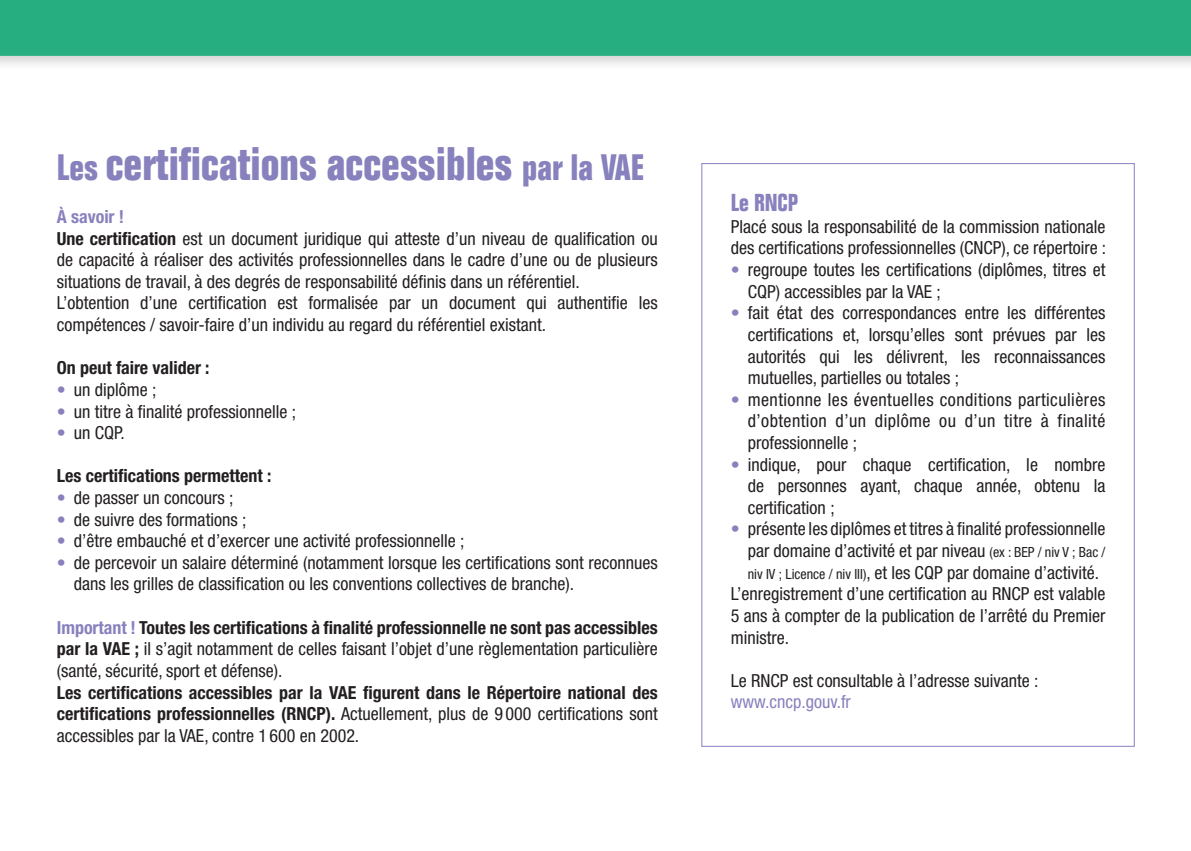
<style>
.page{position:relative;width:1191px;height:851px;background:#fff}
.page>*{position:absolute;margin:0;border:0;box-sizing:border-box;transform-origin:0 0}
.t1{font:700 condensed 46px "Folio";color:#8781bd}
.t2{font:700 condensed 24px "Folio";color:#8781bd}
.t3{font:condensed 18px/21.6px "Helvetica Neue";color:#231f20}
.t4{font:700 condensed 18px/21.6px "Helvetica Neue";color:#231f20;text-align:justify}
.t5{font:condensed 18px "Helvetica Neue";color:#8781bd}
.s1{font-size:36px}
.s2{font-weight:700;color:#8781bd}
.s3{font-weight:700}
.s4{color:#8781bd}
.s5{font-weight:400}
.s6{font-size:14px}
</style>
<div class="page">
<div style="left:0;top:0;width:1191px;height:148px;background:#231f20;opacity:.2"></div>
<div style="left:0;top:0;width:1191px;height:56px;background:#26ae81"></div>
<h1 class="t1" style="left:57px;top:138px;width:589px"><span class="s1">Les</span> certifications accessibles <span class="s1">par la VAE</span></h1>
<p class="t3" style="left:57px;top:206px;width:602px"><span class="s2">À savoir !<br></span><span class="s3">Une certification</span> est un document juridique qui atteste d’un niveau de qualification ou de capacité à réaliser des activités professionnelles dans le cadre d’une ou de plusieurs situations de travail, à des degrés de responsabilité définis dans un référentiel.<br>L’obtention d’une certification est formalisée par un document qui authentifie les compétences / savoir-faire d’un individu au regard du référentiel existant.</p>
<p class="t4" style="left:57px;top:357px;width:154px">On peut faire valider :</p>
<p class="t3" style="left:57px;top:378px;width:101px"><span class="s4">•</span> un diplôme ;</p>
<p class="t3" style="left:57px;top:400px;width:241px"><span class="s4">•</span> un titre à finalité professionnelle ;</p>
<p class="t3" style="left:57px;top:422px;width:70px"><span class="s4">•</span> un CQP.</p>
<p class="t4" style="left:57px;top:465px;width:216px">Les certifications permettent :</p>
<p class="t3" style="left:57px;top:486px;width:178px"><span class="s4">•</span> de passer un concours ;</p>
<p class="t3" style="left:57px;top:508px;width:191px"><span class="s4">•</span> de suivre des formations ;</p>
<p class="t3" style="left:57px;top:530px;width:409px"><span class="s4">•</span> d’être embauché et d’exercer une activité professionnelle ;</p>
<p class="t3" style="left:74px;top:551px;width:585px;text-indent:-17px"><span class="s4">•</span> de percevoir un salaire déterminé (notamment lorsque les certifications sont reconnues dans les grilles de classification ou les conventions collectives de branche).</p>
<p class="t3" style="left:57px;top:616px;width:602px;text-align:justify"><span class="s2">Important !</span> <span class="s3">Toutes les certifications à finalité professionnelle ne sont pas accessibles par la VAE ;</span> il s’agit notamment de celles faisant l’objet d’une règlementation particulière (santé, sécurité, sport et défense).</p>
<p class="t4" style="left:57px;top:681px;width:602px">Les certifications accessibles par la VAE figurent dans le Répertoire national des certifications professionnelles (RNCP). <span class="s5">Actuellement, plus de 9 000 certifications sont accessibles par la VAE, contre 1 600 en 2002.</span></p>
<h2 class="t2" style="left:730px;top:189px;width:69px">Le RNCP</h2>
<p class="t3" style="left:730px;top:215px;width:377px">Placé sous la responsabilité de la commission nationale des certifications professionnelles (CNCP), ce répertoire :</p>
<p class="t3" style="left:747px;top:259px;width:359px;text-indent:-17px"><span class="s4">•</span> regroupe toutes les certifications (diplômes, titres et<br>CQP) accessibles par la VAE ;</p>
<p class="t3" style="left:747px;top:302px;width:359px;text-align:justify;text-indent:-17px"><span class="s4">•</span> fait état des correspondances entre les différentes certifications et, lorsqu’elles sont prévues par les autorités qui les délivrent, les reconnaissances mutuelles, partielles ou totales ;</p>
<p class="t3" style="left:747px;top:388px;width:359px;text-align:justify;text-indent:-17px"><span class="s4">•</span> mentionne les éventuelles conditions particulières d’obtention d’un diplôme ou d’un titre à finalité professionnelle ;</p>
<p class="t3" style="left:747px;top:453px;width:359px;text-align:justify;text-indent:-17px"><span class="s4">•</span> indique, pour chaque certification, le nombre de personnes ayant, chaque année, obtenu la certification ;</p>
<p class="t3" style="left:730px;top:518px;width:376px"><span class="s4">•</span> présente les diplômes et titres à finalité professionnelle</p>
<p class="t3" style="left:747px;top:539px;width:359px">par domaine d’activité et par niveau <span class="s6">(ex : BEP / niv V ; Bac /</span></p>
<p class="t3" style="left:747px;top:561px;width:353px"><span class="s6">niv IV ; Licence / niv III)</span>, et les CQP par domaine d’activité.</p>
<p class="t3" style="left:730px;top:583px;width:376px">L’enregistrement d’une certification au RNCP est valable</p>
<p class="t3" style="left:730px;top:604px;width:376px">5 ans à compter de la publication de l’arrêté du Premier</p>
<p class="t3" style="left:730px;top:626px;width:60px">ministre.</p>
<p class="t3" style="left:730px;top:669px;width:309px">Le RNCP est consultable à l’adresse suivante :</p>
<p class="t5" style="left:730px;top:691px;width:122px">www.cncp.gouv.fr</p>
</div>
